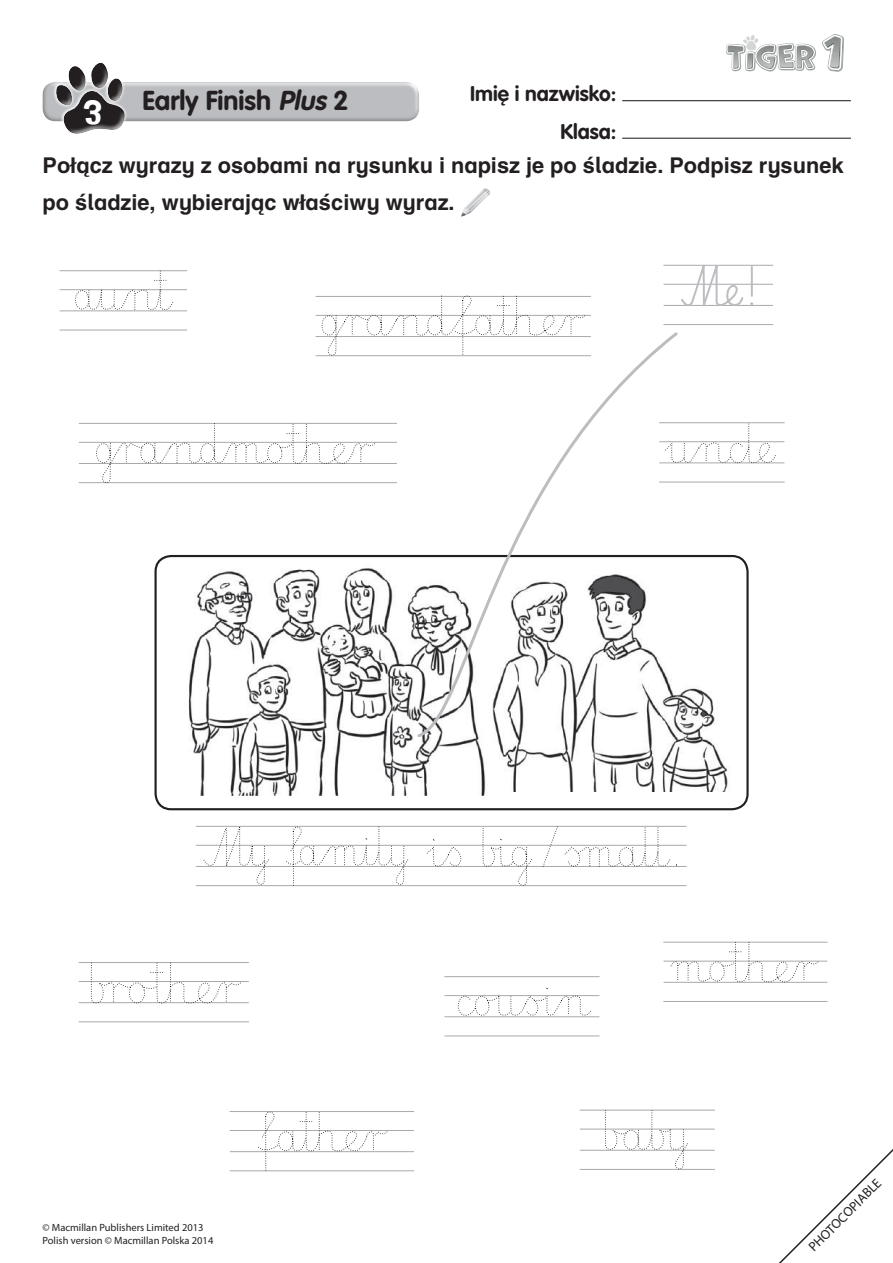
<style>
.page{position:relative;width:893px;height:1263px;background:#fff}
.page>*{position:absolute;margin:0;border:0;box-sizing:border-box;transform-origin:0 0}
.t1{font:36px "Roger";color:#fff}
.t2{font:700 27px "VAG Rounded Std";color:#231f20}
.t3{font:700 21.75px/37.5px "Helvetica Infant";color:#231f20}
.t4{font:700 21px/37.5px "VAG Rounded LT Pro";color:#231f20;text-align:right}
.t5{font:13.5px "Myriad";color:#231f20}
.t6{font:10.5px/12.6px "Myriad Pro";color:#231f20}
.s1{font-style:italic}
</style>
<div class="page">
<svg style="left:779px;top:1149px;width:114px;height:114px"></svg>
<svg style="left:726px;top:35px;width:90px;height:37px"></svg>
<svg style="left:822px;top:34px;width:22px;height:38px"></svg>
<hr style="left:622px;top:100px;width:229px;height:1px;background:#231f20">
<hr style="left:622px;top:138px;width:229px;height:1px;background:#231f20">
<div style="left:41px;top:80px;width:380px;height:44px;background:#231f20;opacity:.6"></div>
<svg style="left:50px;top:62px;width:81px;height:72px"></svg>
<svg style="left:461px;top:188px;width:29px;height:29px"></svg>
<img style="left:188px;top:567px;width:298px;height:229px">
<div style="left:154px;top:555px;width:595px;height:255px;border:2px solid #231f20;border-radius:16px"></div>
<img style="left:498px;top:686px;width:230px;height:105px">
<hr style="left:196px;top:866px;width:490px;height:1px;background:#a8a9ad">
<hr style="left:196px;top:845px;width:490px;height:1px;background:#a8a9ad">
<hr style="left:196px;top:826px;width:490px;height:1px;background:#a8a9ad">
<hr style="left:196px;top:885px;width:490px;height:1px;background:#a8a9ad">
<svg style="left:203px;top:826px;width:474px;height:60px"></svg>
<hr style="left:316px;top:336px;width:275px;height:1px;background:#a8a9ad">
<hr style="left:316px;top:315px;width:275px;height:1px;background:#a8a9ad">
<hr style="left:316px;top:296px;width:275px;height:1px;background:#a8a9ad">
<hr style="left:316px;top:355px;width:275px;height:1px;background:#a8a9ad">
<hr style="left:79px;top:463px;width:318px;height:1px;background:#a8a9ad">
<hr style="left:79px;top:442px;width:318px;height:1px;background:#a8a9ad">
<hr style="left:79px;top:423px;width:318px;height:1px;background:#a8a9ad">
<hr style="left:79px;top:482px;width:318px;height:1px;background:#a8a9ad">
<svg style="left:321px;top:296px;width:264px;height:60px"></svg>
<svg style="left:95px;top:423px;width:281px;height:60px"></svg>
<hr style="left:660px;top:462px;width:124px;height:1px;background:#a8a9ad">
<hr style="left:660px;top:441px;width:124px;height:1px;background:#a8a9ad">
<hr style="left:659px;top:422px;width:125px;height:1px;background:#a8a9ad">
<hr style="left:659px;top:482px;width:125px;height:1px;background:#a8a9ad">
<hr style="left:60px;top:310px;width:127px;height:1px;background:#a8a9ad">
<hr style="left:60px;top:289px;width:127px;height:1px;background:#a8a9ad">
<hr style="left:60px;top:270px;width:127px;height:1px;background:#a8a9ad">
<hr style="left:60px;top:330px;width:127px;height:1px;background:#a8a9ad">
<hr style="left:445px;top:1016px;width:154px;height:1px;background:#a8a9ad">
<hr style="left:445px;top:995px;width:154px;height:1px;background:#a8a9ad">
<hr style="left:445px;top:976px;width:154px;height:1px;background:#a8a9ad">
<hr style="left:445px;top:1036px;width:154px;height:1px;background:#a8a9ad">
<svg style="left:74px;top:270px;width:100px;height:41px"></svg>
<svg style="left:680px;top:423px;width:96px;height:41px"></svg>
<svg style="left:457px;top:987px;width:136px;height:31px"></svg>
<hr style="left:230px;top:1151px;width:184px;height:1px;background:#a8a9ad">
<hr style="left:230px;top:1130px;width:184px;height:1px;background:#a8a9ad">
<hr style="left:230px;top:1111px;width:184px;height:1px;background:#a8a9ad">
<hr style="left:230px;top:1170px;width:184px;height:1px;background:#a8a9ad">
<hr style="left:79px;top:1002px;width:170px;height:1px;background:#a8a9ad">
<hr style="left:79px;top:981px;width:170px;height:1px;background:#a8a9ad">
<hr style="left:79px;top:962px;width:170px;height:1px;background:#a8a9ad">
<hr style="left:79px;top:1021px;width:170px;height:1px;background:#a8a9ad">
<hr style="left:664px;top:982px;width:163px;height:1px;background:#a8a9ad">
<hr style="left:664px;top:961px;width:163px;height:1px;background:#a8a9ad">
<hr style="left:664px;top:942px;width:163px;height:1px;background:#a8a9ad">
<hr style="left:664px;top:1001px;width:163px;height:1px;background:#a8a9ad">
<svg style="left:90px;top:962px;width:152px;height:42px"></svg>
<svg style="left:670px;top:941px;width:149px;height:42px"></svg>
<svg style="left:257px;top:1112px;width:131px;height:59px"></svg>
<hr style="left:664px;top:305px;width:109px;height:1px;background:#a8a9ad">
<hr style="left:664px;top:284px;width:109px;height:1px;background:#a8a9ad">
<hr style="left:664px;top:265px;width:109px;height:1px;background:#a8a9ad">
<hr style="left:664px;top:324px;width:109px;height:1px;background:#a8a9ad">
<svg style="left:679px;top:265px;width:75px;height:41px"></svg>
<svg style="left:415px;top:330px;width:265px;height:409px"></svg>
<hr style="left:580px;top:1150px;width:134px;height:1px;background:#a8a9ad">
<hr style="left:580px;top:1129px;width:134px;height:1px;background:#a8a9ad">
<hr style="left:580px;top:1110px;width:135px;height:1px;background:#a8a9ad">
<hr style="left:580px;top:1169px;width:135px;height:1px;background:#a8a9ad">
<svg style="left:605px;top:1110px;width:85px;height:59px"></svg>
<p class="t4" style="left:470px;top:75px;width:148px">Imię i nazwisko:<br>Klasa:</p>
<p class="t2" style="left:142px;top:85px;width:208px">Early Finish <span class="s1">Plus</span> 2</p>
<h1 class="t1" style="left:83px;top:91px;width:21px">3</h1>
<p class="t3" style="left:43px;top:146px;width:802px">Poła˛cz wyrazy z osobami na rysunku i napisz je po s´ladzie. Podpisz rysunek po s´ladzie, wybieraja˛c włas´ciwy wyraz.</p>
<p class="t6" style="left:43px;top:1221px;width:172px">© Macmillan Publishers Limited 2013<br>Polish version © Macmillan Polska 2014</p>
<p class="t5" style="left:806px;top:1244px;width:98px;rotate:-45deg">PHOTOCOPIABLE</p>
</div>
